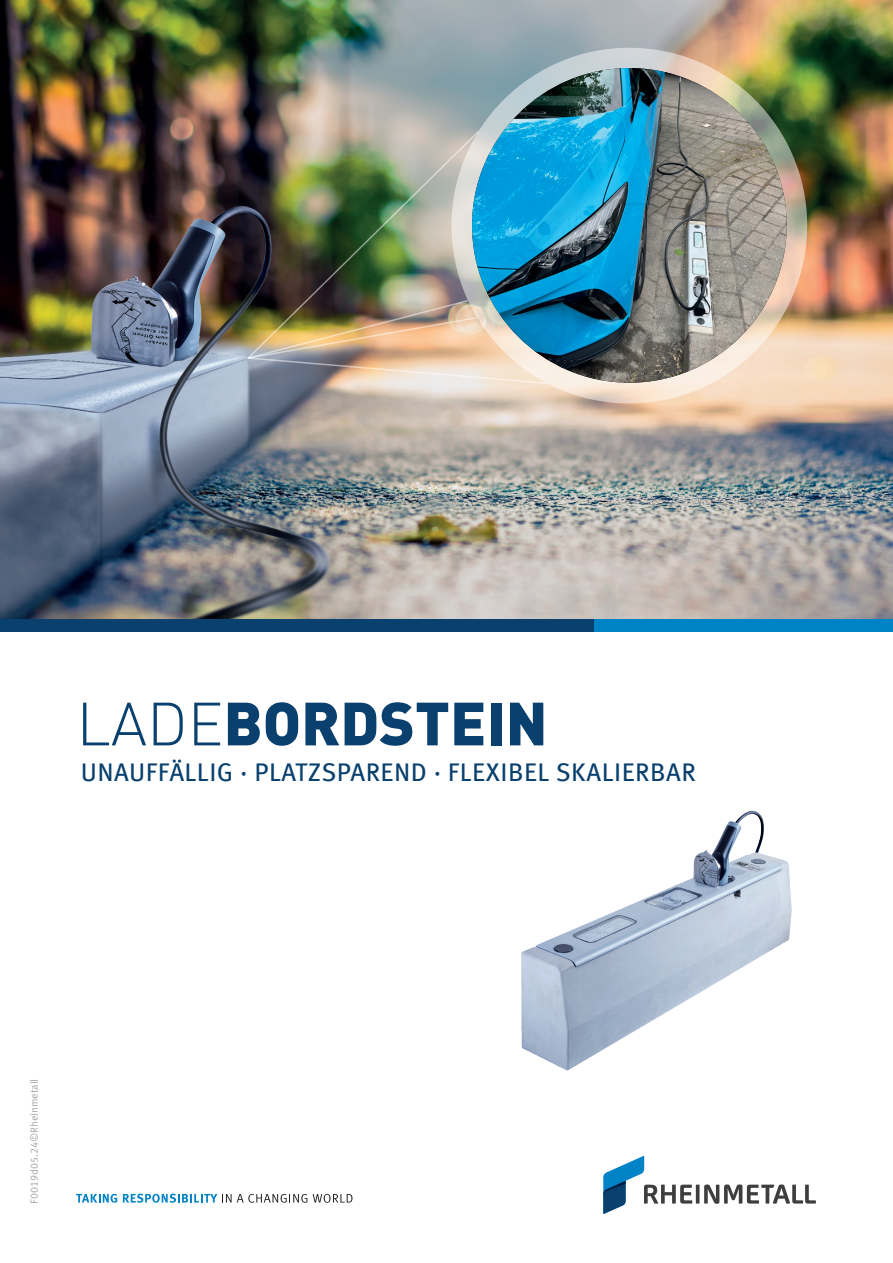
<style>
.page{position:relative;width:893px;height:1263px;background:#fff}
.page>*{position:absolute;margin:0;border:0;box-sizing:border-box;transform-origin:0 0}
.t1{font:900 60px "DIN Offc";color:#09406e}
.t2{font:25.5px "Meta OFC";letter-spacing:.02em;color:#09406e}
.t3{font:10.5px "Meta Offc Pro Norm";color:#a5a6aa}
.s1{font-weight:300}
</style>
<div class="page">
<img style="left:0;top:0;width:893px;height:619px">
<svg style="left:76px;top:1194px;width:41px;height:9px"></svg>
<svg style="left:123px;top:1194px;width:184px;height:9px"></svg>
<svg style="left:313px;top:1194px;width:39px;height:9px"></svg>
<svg style="left:603px;top:1156px;width:213px;height:58px"></svg>
<div style="left:0;top:619px;width:598px;height:12px;background:#09406e"></div>
<div style="left:594px;top:619px;width:299px;height:12px;background:#0082c7"></div>
<img style="left:521px;top:810px;width:271px;height:261px">
<svg style="left:451px;top:48px;width:356px;height:355px;background:#d7cfc2"></svg>
<img style="left:472px;top:68px;width:315px;height:315px;border-radius:157px">
<img style="left:246px;top:129px;width:234px;height:170px">
<img style="left:246px;top:299px;width:302px;height:86px">
<h1 class="t1" style="left:77px;top:683px;width:473px"><span class="s1">LADE</span>BORDSTEIN</h1>
<p class="t2" style="left:81px;top:756px;width:616px">UNAUFFÄLLIG · PLATZSPAREND · FLEXIBEL SKALIERBAR</p>
<p class="t3" style="left:26px;top:1204px;width:126px;rotate:-90deg">F0019d05.24©Rheinmetall</p>
</div>
